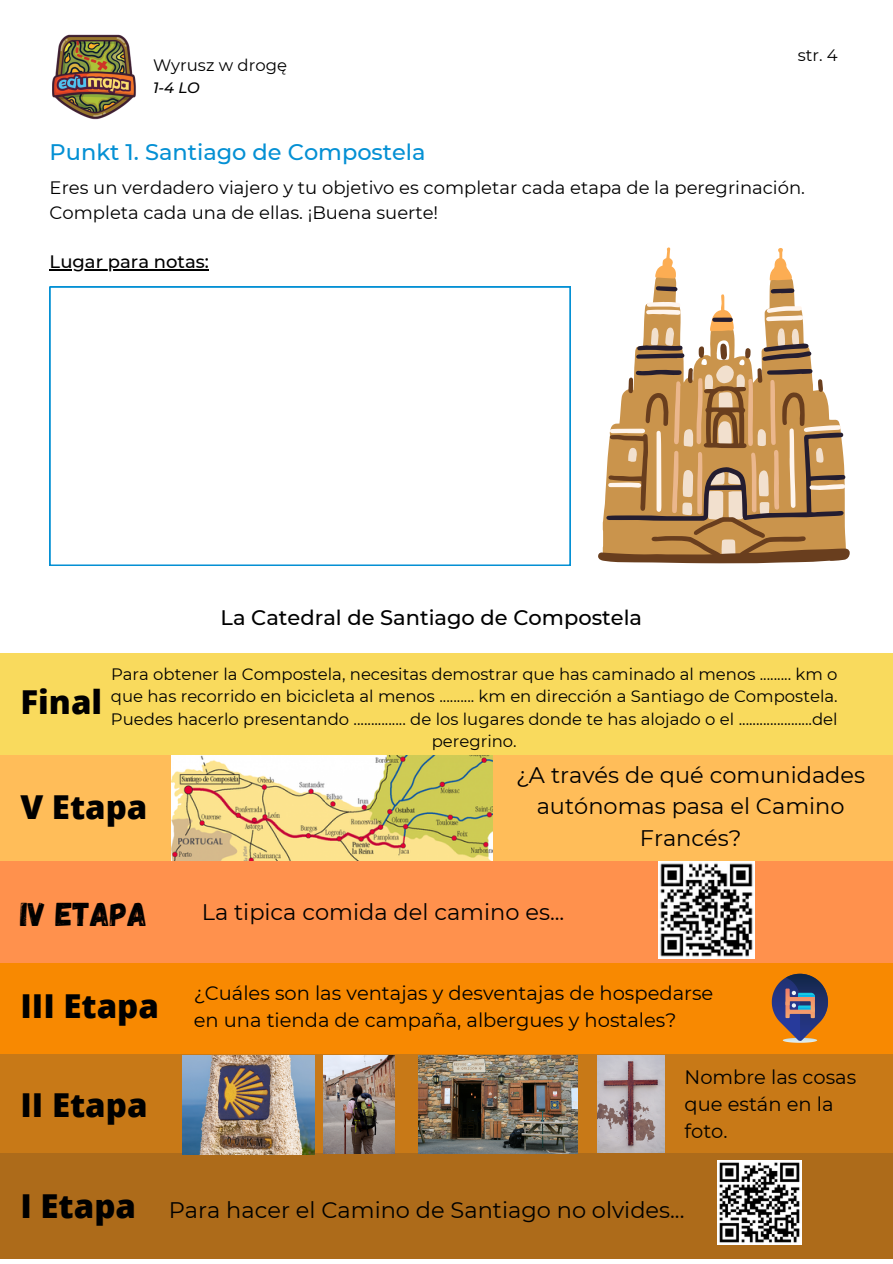
<style>
.page{position:relative;width:893px;height:1264px;background:#fff}
.page>*{position:absolute;margin:0;border:0;box-sizing:border-box;transform-origin:0 0}
.t1{font:800 33px "Open Sans";color:#000}
.t2{font:33px "Gagalin";color:#000}
.t3{font:22.5px/31.5px "Montserrat";color:#000;text-align:center}
.t4{font:500 22.5px "Montserrat";color:#0490d4}
.t5{font:500 21px "Montserrat";color:#000}
.t6{font:19.5px/27px "Montserrat";color:#000}
.t7{font:18px/24.8px "Montserrat";color:#000}
.t8{font:500 18px "Montserrat";color:#000}
.t9{font:16.5px/22.5px "Montserrat";color:#000;text-align:center}
.t10{font:italic 500 15px "Montserrat";color:#000}
</style>
<div class="page">
<div style="left:0;top:653px;width:301px;height:104px;background:#f9da5d"></div>
<div style="left:600px;top:653px;width:292px;height:104px;background:#f9da5d"></div>
<div style="left:300px;top:653px;width:301px;height:104px;background:#f9da5d"></div>
<div style="left:0;top:951px;width:298px;height:106px;background:#f88901"></div>
<div style="left:603px;top:951px;width:289px;height:106px;background:#f88901"></div>
<div style="left:297px;top:951px;width:307px;height:106px;background:#f88901"></div>
<div style="left:0;top:857px;width:307px;height:105px;background:#ff914d"></div>
<div style="left:612px;top:857px;width:280px;height:105px;background:#ff914d"></div>
<div style="left:306px;top:857px;width:307px;height:105px;background:#ff914d"></div>
<div style="left:0;top:755px;width:294px;height:106px;background:#ffbd59"></div>
<div style="left:598px;top:755px;width:294px;height:106px;background:#ffbd59"></div>
<div style="left:292px;top:755px;width:308px;height:106px;background:#ffbd59"></div>
<div style="left:0;top:1054px;width:298px;height:105px;background:#c87917"></div>
<div style="left:603px;top:1054px;width:289px;height:105px;background:#c87917"></div>
<div style="left:297px;top:1054px;width:307px;height:105px;background:#c87917"></div>
<div style="left:0;top:1153px;width:307px;height:105px;background:#ad6b1a"></div>
<div style="left:612px;top:1153px;width:280px;height:105px;background:#ad6b1a"></div>
<div style="left:306px;top:1153px;width:307px;height:105px;background:#ad6b1a"></div>
<svg style="left:598px;top:247px;width:251px;height:316px"></svg>
<img style="left:658px;top:861px;width:96px;height:97px">
<img style="left:717px;top:1160px;width:84px;height:84px">
<img style="left:171px;top:755px;width:322px;height:105px">
<svg style="left:771px;top:973px;width:57px;height:69px"></svg>
<img style="left:182px;top:1055px;width:133px;height:99px">
<img style="left:324px;top:1055px;width:70px;height:98px">
<img style="left:418px;top:1055px;width:159px;height:98px">
<img style="left:598px;top:1055px;width:66px;height:97px">
<img style="left:52px;top:34px;width:84px;height:86px">
<svg style="left:50px;top:287px;width:520px;height:278px"></svg>
<hr style="left:50px;top:269px;width:159px;height:1px;background:#000">
<p class="t9" style="left:153px;top:53px;width:135px">Wyrusz w drogę</p>
<p class="t10" style="left:153px;top:79px;width:48px">1-4 LO</p>
<p class="t4" style="left:50px;top:138px;width:377px">Punkt 1. Santiago de Compostela</p>
<p class="t9" style="left:797px;top:43px;width:42px">str. 4</p>
<p class="t7" style="left:50px;top:175px;width:756px">Eres un verdadero viajero y tu objetivo es completar cada etapa de la peregrinación.<br>Completa cada una de ellas. ¡Buena suerte!</p>
<p class="t8" style="left:50px;top:251px;width:161px">Lugar para notas:</p>
<p class="t5" style="left:220px;top:605px;width:423px">La Catedral de Santiago de Compostela</p>
<p class="t1" style="left:20px;top:678px;width:83px">Final</p>
<p class="t9" style="left:111px;top:662px;width:728px">Para obtener la Compostela, necesitas demostrar que has caminado al menos ......... km o que has recorrido en bicicleta al menos .......... km en dirección a Santiago de Compostela.<br>Puedes hacerlo presentando ............... de los lugares donde te has alojado o el .....................del peregrino.</p>
<p class="t1" style="left:20px;top:783px;width:128px">V Etapa</p>
<p class="t2" style="left:20px;top:892px;width:128px">IV Etapa</p>
<p class="t3" style="left:516px;top:759px;width:350px">¿A través de qué comunidades autónomas pasa el Camino<br>Francés?</p>
<p class="t3" style="left:202px;top:895px;width:364px">La tipica comida del camino es...</p>
<p class="t1" style="left:20px;top:982px;width:140px">III Etapa</p>
<p class="t1" style="left:20px;top:1081px;width:129px">II Etapa</p>
<p class="t6" style="left:194px;top:979px;width:521px">¿Cuáles son las ventajas y desventajas de hospedarse en una tienda de campaña, albergues y hostales?</p>
<p class="t6" style="left:684px;top:1063px;width:173px">Nombre las cosas que están en la foto.</p>
<p class="t1" style="left:20px;top:1182px;width:117px">I Etapa</p>
<p class="t3" style="left:169px;top:1193px;width:517px">Para hacer el Camino de Santiago no olvides...</p>
</div>
